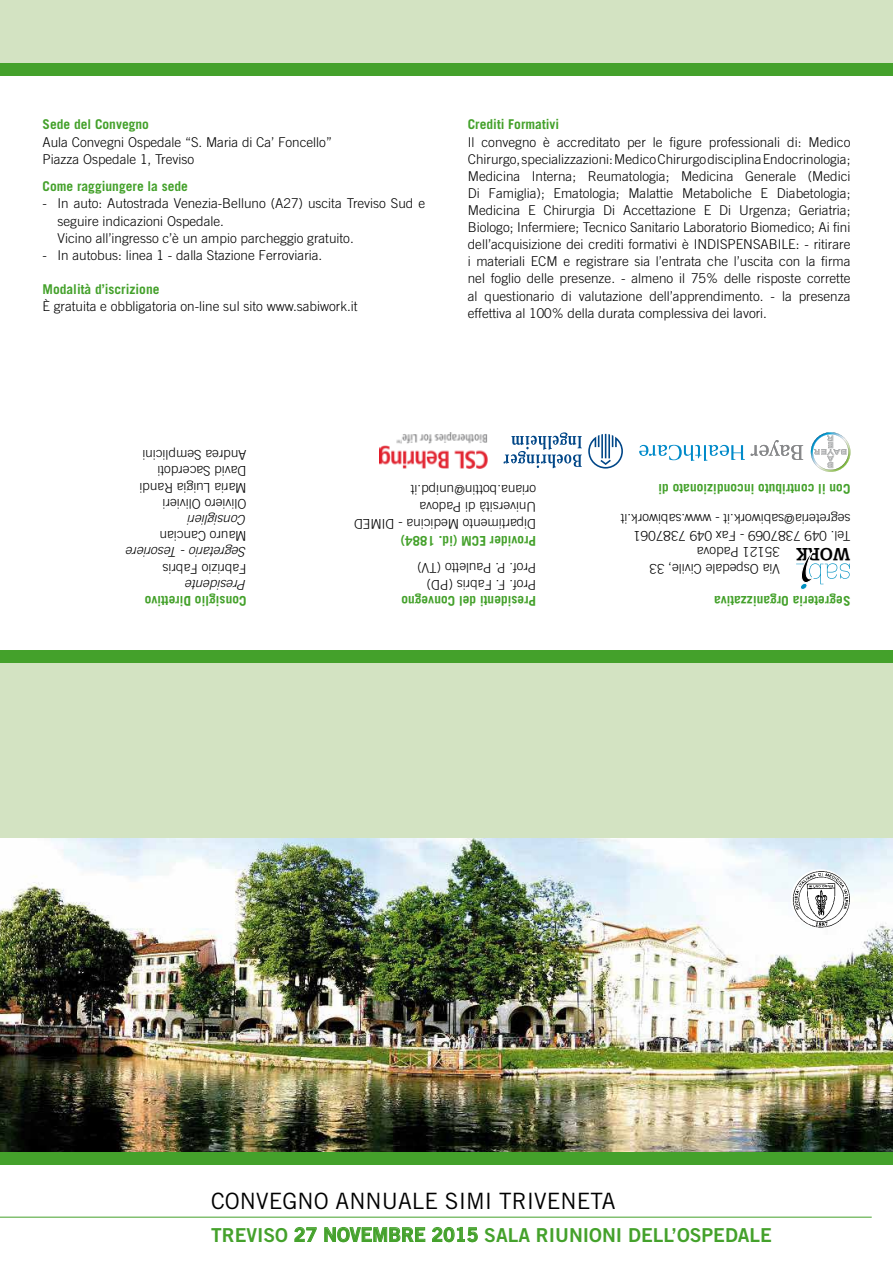
<style>
.page{position:relative;width:893px;height:1263px;background:#fff}
.page>*{position:absolute;margin:0;border:0;box-sizing:border-box;transform-origin:0 0}
.t1{font:22.5px "Trade Gothic";color:#000}
.t2{font:19.2px "Trade Gothic Bold Two";color:#44a12b}
.t3{font:700 17.25px "Glypha";color:#000}
.t4{font:300 13.5px/17.1px "Trade Gothic";color:#000}
.t5{font:700 13.5px "Trade Gothic";color:#44a12b}
.t6{font:italic 300 13.5px "Trade Gothic";color:#000}
</style>
<div class="page">
<img style="left:0;top:838px;width:893px;height:314px">
<div style="left:0;top:1152px;width:893px;height:13px;background:#44a12b"></div>
<div style="left:0;top:0;width:893px;height:64px;background:#d3e3c2"></div>
<div style="left:0;top:662px;width:893px;height:176px;background:#d3e3c2"></div>
<div style="left:0;top:64px;width:893px;height:12px;background:#44a12b"></div>
<div style="left:0;top:650px;width:893px;height:12px;background:#44a12b"></div>
<svg style="left:294px;top:1227px;width:23px;height:15px"></svg>
<svg style="left:324px;top:1227px;width:101px;height:16px"></svg>
<svg style="left:432px;top:1227px;width:46px;height:15px"></svg>
<hr style="left:0;top:1217px;width:872px;height:1px;background:#44a12b">
<svg style="left:796px;top:555px;width:54px;height:35px"></svg>
<svg style="left:811px;top:432px;width:39px;height:40px"></svg>
<svg style="left:751px;top:440px;width:52px;height:20px"></svg>
<svg style="left:639px;top:445px;width:106px;height:16px"></svg>
<svg style="left:588px;top:434px;width:35px;height:35px"></svg>
<svg style="left:503px;top:432px;width:79px;height:36px"></svg>
<img style="left:791px;top:870px;width:59px;height:58px">
<img style="left:380px;top:433px;width:107px;height:36px">
<p class="t5" style="left:43px;top:116px;width:108px">Sede del Convegno</p>
<p class="t4" style="left:43px;top:133px;width:291px">Aula Convegni Ospedale “S. Maria di Ca’ Foncello”<br>Piazza Ospedale 1, Treviso</p>
<p class="t5" style="left:43px;top:178px;width:147px">Come raggiungere la sede</p>
<p class="t4" style="left:58px;top:195px;width:369px;text-indent:-15px">- In auto: Autostrada Venezia-Belluno (A27) uscita Treviso Sud e seguire indicazioni Ospedale.<br>Vicino all’ingresso c’è un ampio parcheggio gratuito.</p>
<p class="t4" style="left:43px;top:246px;width:281px">- In autobus: linea 1 - dalla Stazione Ferroviaria.</p>
<p class="t5" style="left:43px;top:281px;width:119px">Modalità d’iscrizione</p>
<p class="t4" style="left:43px;top:297px;width:317px">È gratuita e obbligatoria on-line sul sito www.sabiwork.it</p>
<p class="t5" style="left:468px;top:116px;width:93px">Crediti Formativi</p>
<p class="t4" style="left:468px;top:133px;width:384px;text-align:justify">Il convegno è accreditato per le figure professionali di: Medico Chirurgo, specializzazioni: Medico Chirurgo disciplina Endocrinologia; Medicina Interna; Reumatologia; Medicina Generale (Medici Di Famiglia); Ematologia; Malattie Metaboliche E Diabetologia; Medicina E Chirurgia Di Accettazione E Di Urgenza; Geriatria; Biologo; Infermiere; Tecnico Sanitario Laboratorio Biomedico; Ai fini dell’acquisizione dei crediti formativi è INDISPENSABILE: - ritirare i materiali ECM e registrare sia l’entrata che l’uscita con la firma nel foglio delle presenze. - almeno il 75% delle risposte corrette al questionario di valutazione dell’apprendimento. - la presenza effettiva al 100% della durata complessiva dei lavori.</p>
<p class="t4" style="left:247px;top:512px;width:109px;line-height:16.2px;rotate:-180deg">Oliviero Olivieri<br>Maria Luigia Randi<br>David Sacerdoti<br>Andrea Semplicini</p>
<p class="t6" style="left:247px;top:528px;width:60px;rotate:-180deg">Consiglieri</p>
<p class="t4" style="left:247px;top:545px;width:89px;rotate:-180deg">Mauro Cancian</p>
<p class="t6" style="left:247px;top:560px;width:122px;rotate:-180deg">Segretario - Tesoriere</p>
<p class="t4" style="left:247px;top:577px;width:85px;rotate:-180deg">Fabrizio Fabris</p>
<p class="t6" style="left:247px;top:593px;width:62px;rotate:-180deg">Presidente</p>
<p class="t4" style="left:536px;top:532px;width:184px;rotate:-180deg">Dipartimento Medicina - DIMED<br>Università di Padova oriana.bottin@unipd.it</p>
<p class="t5" style="left:536px;top:549px;width:137px;rotate:-180deg">Provider ECM (id. 1884)</p>
<p class="t4" style="left:536px;top:593px;width:121px;rotate:-180deg">Prof. F. Fabris (PD)<br>Prof. P. Pauletto (TV)</p>
<p class="t5" style="left:850px;top:497px;width:194px;rotate:-180deg">Con il contributo incondizionato di</p>
<p class="t4" style="left:850px;top:528px;width:231px;rotate:-180deg">segreteria@sabiwork.it - www.sabiwork.it</p>
<p class="t3" style="left:850px;top:564px;width:56px;rotate:-180deg">WORK</p>
<p class="t4" style="left:850px;top:545px;width:219px;rotate:-180deg">Tel. 049 7387069 - Fax 049 7387061</p>
<p class="t4" style="left:780px;top:561px;width:85px;rotate:-180deg">35121 Padova</p>
<p class="t4" style="left:780px;top:577px;width:132px;rotate:-180deg">Via Ospedale Civile, 33</p>
<p class="t5" style="left:247px;top:609px;width:104px;rotate:-180deg">Consiglio Direttivo</p>
<p class="t5" style="left:536px;top:609px;width:137px;rotate:-180deg">Presidenti del Convegno</p>
<p class="t5" style="left:850px;top:609px;width:138px;rotate:-180deg">Segreteria Organizzativa</p>
<h1 class="t1" style="left:211px;top:1187px;width:406px">CONVEGNO ANNUALE SIMI TRIVENETA</h1>
<h2 class="t2" style="left:211px;top:1223px;width:562px">TREVISO 27 NOVEMBRE 2015 SALA RIUNIONI DELL’OSPEDALE</h2>
</div>
